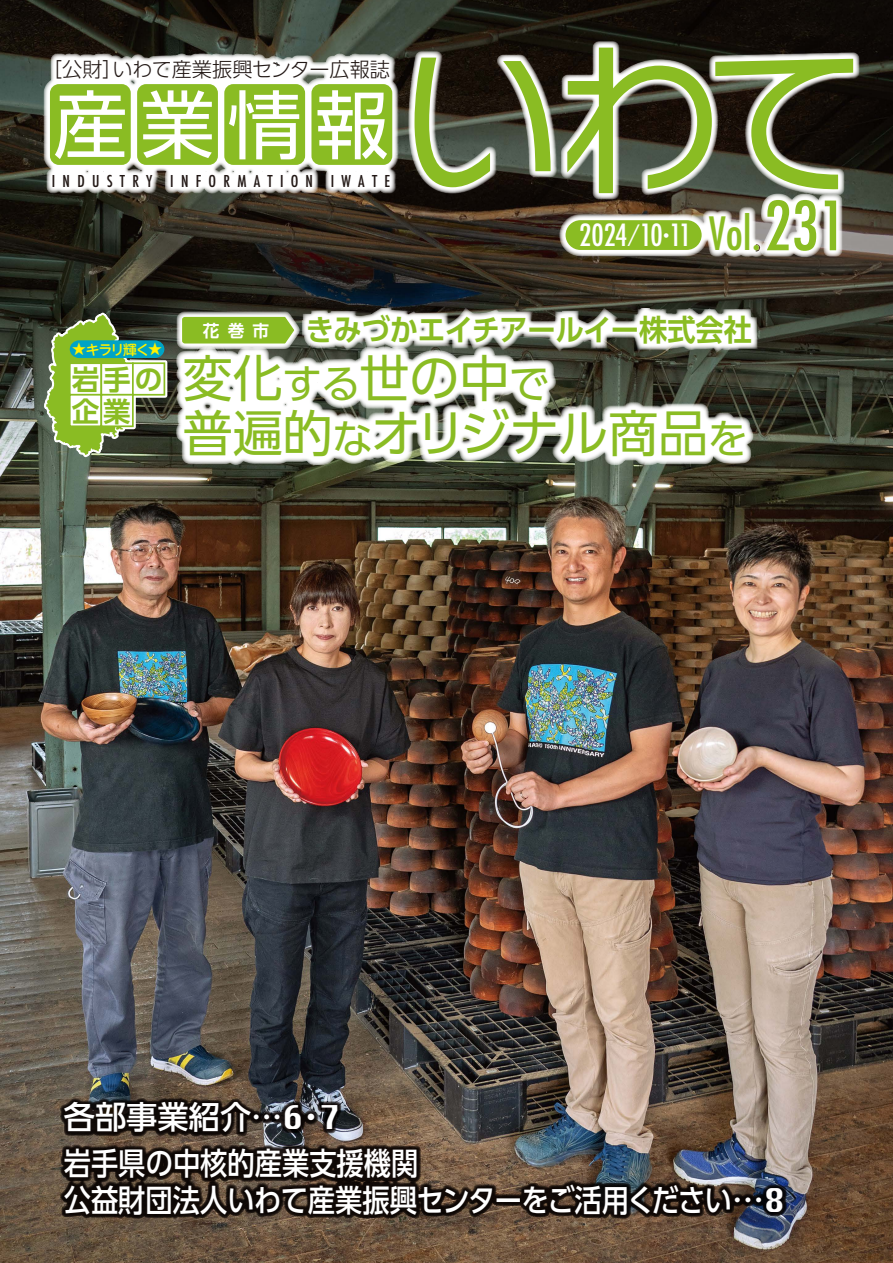
<style>
.page{position:relative;width:893px;height:1263px;background:#fff}
.page>*{position:absolute;margin:0;border:0;box-sizing:border-box;transform-origin:0 0}
.t1{font:163.65px "Typelabo N Std";color:#8abc23}
.t2{font:74.4px "UD Shin Go Pro";color:#fff}
.t3{font:49.95px/55.3px "UD Shin Go Pr 6 N";color:#8abc23}
.t4{font:500 condensed 44.7px "Futura";color:#8abc23}
.t5{font:500 31.95px "UD Shin Go Pr 6 N";color:#fff}
.t6{font:500 31.05px/36.8px "UD Shin Go Pr 6 N";color:#fff;scale:.88 1}
.t7{font:700 29.7px "UD Shin Go Pr 6 N De";letter-spacing:-.01em;color:#8abc23;scale:.95 1}
.t8{font:500 condensed 29.7px "Futura";letter-spacing:-.035em;color:#fff}
.t9{font:700 27.6px/31.5px "UD Shin Go Pr 6 N De";color:#8abc23}
.t10{font:300 20.25px "UD Shin Go Pr 6 N";letter-spacing:-.01em;color:#221815}
.t11{font:500 condensed 15.9px "Futura";letter-spacing:.455em;color:#221815}
.t12{font:500 13.8px "UD Shin M Go Pr 6 N";letter-spacing:-.085em;color:#fff100}
.s1{font-family:"UD Shin Go Pro";font-weight:300;font-stretch:normal;font-size:27.6px}
.s2{font-size:65.85px;color:#8abc23}
.s3{font-size:16.65px;color:#fff}
.s4{font-size:40.35px}
.s5{font-family:"Krungthep";font-weight:400}
.s6{font-family:"Koz Go Pr 6 N";font-weight:400}
.s7{font-size:31.95px}
.s8{font-family:"Krungthep";font-weight:400;font-size:31.95px}
</style>
<div class="page">
<img style="left:0;top:0;width:893px;height:1263px">
<svg style="left:60px;top:1080px;width:442px;height:149px"></svg>
<div style="left:493px;top:1194px;width:31px;height:12px;border:9px solid #221815"></div>
<img style="left:510px;top:1172px;width:279px;height:57px">
<svg style="left:41px;top:306px;width:718px;height:197px"></svg>
<svg style="left:44px;top:32px;width:822px;height:243px"></svg>
<div style="left:566px;top:220px;width:136px;height:30px;background:#8abc23;border-radius:15px"></div>
<p class="t10" style="left:42px;top:53px;width:350px">［公財］いわて産業振興センター広報誌</p>
<h2 class="t2" style="left:53px;top:65px;width:337px">産業情報</h2>
<p class="t11" style="left:385px;top:171px;width:7px">E</p>
<p class="t11" style="left:52px;top:171px;width:327px">INDUSTRY INFORMATION IWAT</p>
<h1 class="t1" style="left:397px;top:-4px;width:470px">いわて</h1>
<p class="t8" style="left:579px;top:216px;width:269px">2024<span class="s1">/</span>10<span class="s1">・</span>11 <span class="s2">231</span></p>
<h3 class="t4" style="left:709px;top:205px;width:53px">Vol.</h3>
<p class="t12" style="left:72px;top:338px;width:91px">★キラリ輝く★</p>
<p class="t9" style="left:72px;top:363px;width:92px">岩手の企業</p>
<p class="t7" style="left:203px;top:305px;width:580px"><span class="s3">花巻市</span> きみづかエイチアールイー株式会社</p>
<h3 class="t3" style="left:183px;top:349px;width:567px">変化<span class="s4">する</span>世の中<span class="s4">で<br></span>普遍的<span class="s4">な</span>オリジナル商品<span class="s4">を</span></h3>
<p class="t5" style="left:64px;top:1091px;width:278px">各部事業紹介…<span class="s5">6</span><span class="s6">・</span><span class="s5">7</span></p>
<p class="t6" style="left:64px;top:1144px;width:821px">岩手県の中核的産業支援機関<br>公益財団法人いわて産業振興センターをご活用ください<span class="s7">…</span><span class="s8">8</span></p>
</div>
